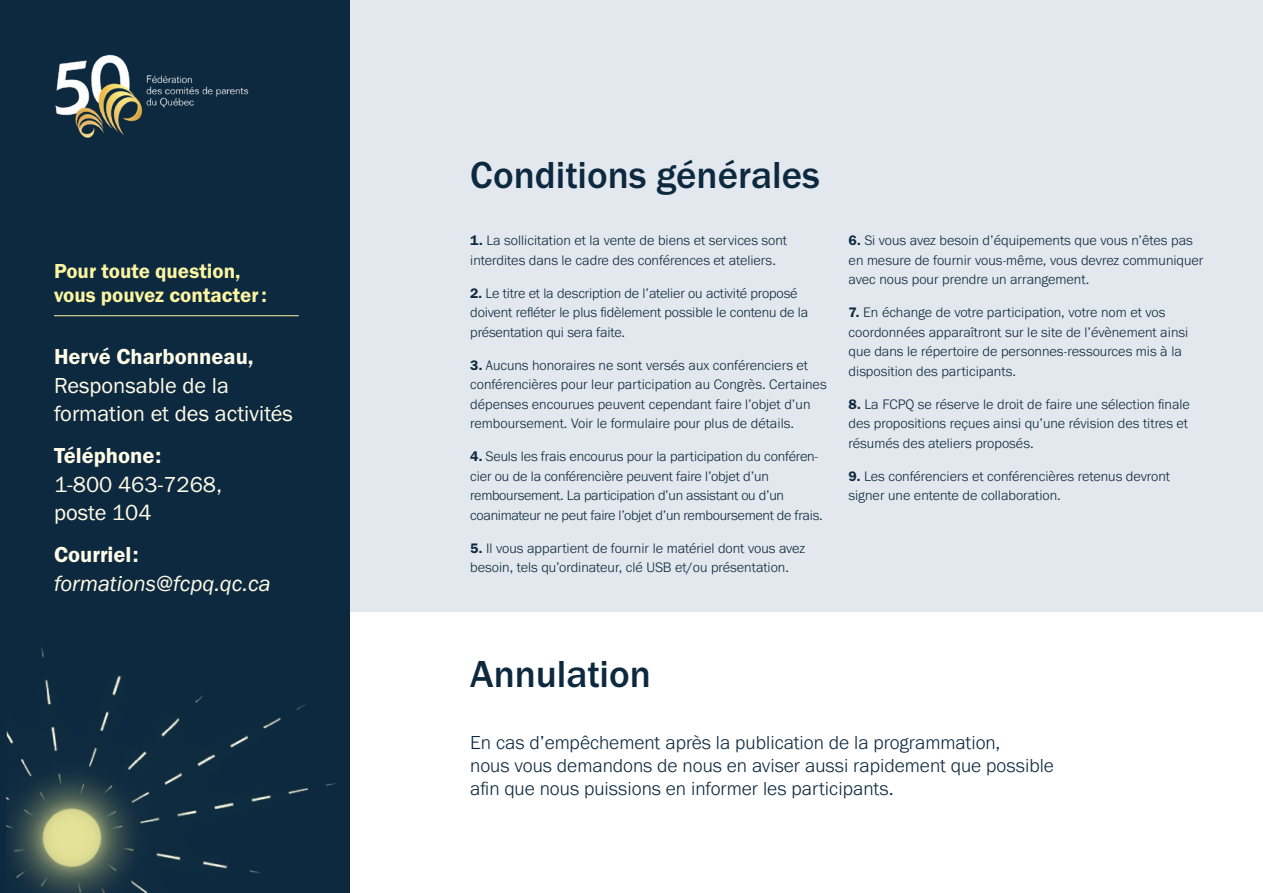
<style>
.page{position:relative;width:1263px;height:893px;background:#fff}
.page>*{position:absolute;margin:0;border:0;box-sizing:border-box;transform-origin:0 0}
.t1{font:500 39px "Franklin Gothic URW";color:#0d293f}
.t2{font:22.5px/28.5px "Franklin Gothic URW Boo";color:#fffce7}
.t3{font:22.5px "Franklin Gothic URW Dem";color:#fffce7}
.t4{font:22.5px "Franklin Gothic URW Boo Ita";color:#fffce7}
.t5{font:21px/24px "Franklin Gothic URW Dem";color:#fcf6a2}
.t6{font:300 19.5px/23.4px "Franklin Gothic URW";color:#0d293f}
.t7{font:300 14.25px/19.5px "Franklin Gothic URW";color:#0d293f}
.t8{font:300 14.25px/19.5px "Franklin Gothic URW";letter-spacing:-.02em;color:#0d293f}
.s1{font-family:"Franklin Gothic URW Dem";font-weight:400}
</style>
<div class="page">
<div style="left:322px;top:0;width:941px;height:612px;background:#e2e8ed"></div>
<div style="left:0;top:0;width:349px;height:893px;background:#0d293f"></div>
<img style="left:6px;top:647px;width:330px;height:246px">
<img style="left:55px;top:54px;width:194px;height:84px">
<hr style="left:54px;top:315px;width:245px;height:1px;background:#fcf6a2">
<h3 class="t5" style="left:54px;top:259px;width:214px">Pour toute question, vous pouvez contacter :</h3>
<h2 class="t3" style="left:54px;top:343px;width:201px">Hervé Charbonneau,</h2>
<h2 class="t2" style="left:54px;top:370px;width:241px">Responsable de la formation et des activités</h2>
<h2 class="t3" style="left:54px;top:442px;width:109px">Téléphone:</h2>
<h2 class="t2" style="left:54px;top:469px;width:169px">1-800 463-7268, poste 104</h2>
<h2 class="t3" style="left:54px;top:541px;width:86px">Courriel:</h2>
<h2 class="t4" style="left:54px;top:569px;width:218px">formations@fcpq.qc.ca</h2>
<h1 class="t1" style="left:470px;top:151px;width:351px">Conditions générales</h1>
<p class="t7" style="left:470px;top:231px;width:318px"><span class="s1">1.</span> La sollicitation et la vente de biens et services sont interdites dans le cadre des conférences et ateliers.</p>
<p class="t7" style="left:470px;top:283px;width:340px"><span class="s1">2.</span> Le titre et la description de l’atelier ou activité proposé doivent refléter le plus fidèlement possible le contenu de la présentation qui sera faite.</p>
<p class="t7" style="left:470px;top:355px;width:358px"><span class="s1">3.</span> Aucuns honoraires ne sont versés aux conférenciers et conférencières pour leur participation au Congrès. Certaines dépenses encourues peuvent cependant faire l’objet d’un remboursement. Voir le formulaire pour plus de détails.</p>
<p class="t8" style="left:470px;top:447px;width:354px"><span class="s1">4.</span> Seuls les frais encourus pour la participation du conféren&shy;cier ou de la conférencière peuvent faire l’objet d’un remboursement. La participation d’un assistant ou d’un coanimateur ne peut faire l’objet d’un remboursement de frais.</p>
<p class="t7" style="left:470px;top:538px;width:336px"><span class="s1">5.</span> Il vous appartient de fournir le matériel dont vous avez besoin, tels qu’ordinateur, clé USB et/ou présentation.</p>
<p class="t7" style="left:849px;top:230px;width:356px"><span class="s1">6.</span> Si vous avez besoin d’équipements que vous n’êtes pas en mesure de fournir vous-même, vous devrez communiquer avec nous pour prendre un arrangement.</p>
<p class="t7" style="left:849px;top:302px;width:341px"><span class="s1">7.</span> En échange de votre participation, votre nom et vos coordonnées apparaîtront sur le site de l’évènement ainsi que dans le répertoire de personnes-ressources mis à la disposition des participants.</p>
<p class="t7" style="left:849px;top:394px;width:343px"><span class="s1">8.</span> La FCPQ se réserve le droit de faire une sélection finale des propositions reçues ainsi qu’une révision des titres et résumés des ateliers proposés.</p>
<p class="t7" style="left:849px;top:466px;width:323px"><span class="s1">9.</span> Les conférenciers et conférencières retenus devront signer une entente de collaboration.</p>
<h1 class="t1" style="left:470px;top:650px;width:182px">Annulation</h1>
<h3 class="t6" style="left:470px;top:730px;width:585px">En cas d’empêchement après la publication de la programmation,<br>nous vous demandons de nous en aviser aussi rapidement que possible afin que nous puissions en informer les participants.</h3>
</div>
